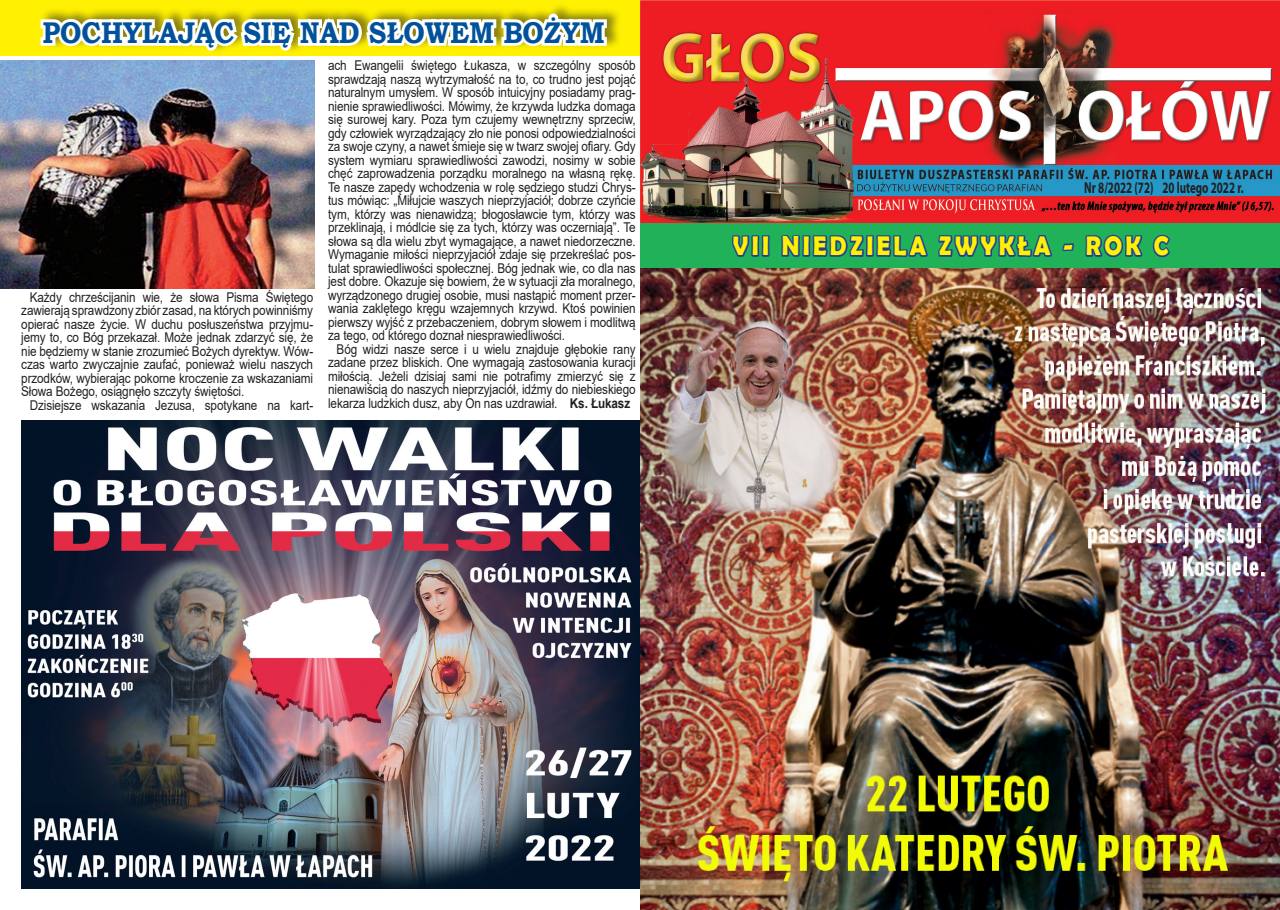
<style>
.page{position:relative;width:1280px;height:910px;background:#fff}
.page>*{position:absolute;margin:0;border:0;box-sizing:border-box;transform-origin:0 0}
.t1{font:700 30px "Bookman Old Style";color:#01529a;scale:.89 1}
.t2{font:700 27px "Berlin Sans FB Demi";letter-spacing:.14em;color:#fff101;scale:.88 1}
.t3{font:700 15.9px "Myriad Pro";color:#231f20;scale:.69 1}
.t4{font:13.5px/13.5px "Arial";letter-spacing:-.01em;color:#231f20;text-align:justify;scale:.87 1}
.s1{font-weight:700}
</style>
<div class="page">
<img style="left:640px;top:1px;width:640px;height:222px">
<div style="left:640px;top:223px;width:640px;height:47px;background:#21b259"></div>
<div style="left:0;top:0;width:640px;height:55px;background:#fff101"></div>
<img style="left:0;top:60px;width:314px;height:228px">
<div style="left:40px;top:2px;width:646px;height:88px;background:#231f20;opacity:.54"></div>
<svg style="left:37px;top:2px;width:574px;height:76px"></svg>
<svg style="left:730px;top:235px;width:41px;height:34px"></svg>
<img style="left:780px;top:63px;width:150px;height:206px">
<svg style="left:936px;top:130px;width:118px;height:139px"></svg>
<svg style="left:1061px;top:243px;width:14px;height:26px"></svg>
<svg style="left:1083px;top:234px;width:61px;height:35px"></svg>
<svg style="left:1152px;top:234px;width:18px;height:24px"></svg>
<img style="left:640px;top:269px;width:640px;height:641px">
<img style="left:21px;top:420px;width:619px;height:468px">
<p class="t1" style="left:43px;top:11px;width:633px">POCHYLAJĄC SIĘ NAD SŁOWEM BOŻYM</p>
<p class="t4" style="left:21px;top:290px;width:337px;text-indent:9px">Każdy chrześcijanin wie, że słowa Pisma Świętego zawierają sprawdzony zbiór zasad, na których powinniśmy opierać nasze życie. W duchu posłuszeństwa przyjmu&shy;jemy to, co Bóg przekazał. Może jednak zdarzyć się, że nie będziemy w stanie zrozumieć Bożych dyrektyw. Wów&shy;czas warto zwyczajnie zaufać, ponieważ wielu naszych przodków, wybierając pokorne kroczenie za wskazaniami Słowa Bożego, osiągnęło szczyty świętości.</p>
<p class="t4" style="left:30px;top:398px;width:327px">Dzisiejsze wskazania Jezusa, spotykane na kart-</p>
<p class="t4" style="left:328px;top:59px;width:355px">ach Ewangelii świętego Łukasza, w szczególny sposób sprawdzają naszą wytrzymałość na to, co trudno jest pojąć naturalnym umysłem. W sposób intuicyjny posiadamy prag&shy;nienie sprawiedliwości. Mówimy, że krzywda ludzka domaga się surowej kary. Poza tym czujemy wewnętrzny sprzeciw, gdy człowiek wyrządzający zło nie ponosi odpowiedzialności za swoje czyny, a nawet śmieje się w twarz swojej ofiary. Gdy system wymiaru sprawiedliwości zawodzi, nosimy w sobie chęć zaprowadzenia porządku moralnego na własną rękę.<br>Te nasze zapędy wchodzenia w rolę sędziego studzi Chrys&shy;tus mówiąc: „Miłujcie waszych nieprzyjaciół; dobrze czyńcie tym, którzy was nienawidzą; błogosławcie tym, którzy was przeklinają, i módlcie się za tych, którzy was oczerniają”. Te słowa są dla wielu zbyt wymagające, a nawet niedorzeczne.<br>Wymaganie miłości nieprzyjaciół zdaje się przekreślać pos&shy;tulat sprawiedliwości społecznej. Bóg jednak wie, co dla nas jest dobre. Okazuje się bowiem, że w sytuacji zła moralnego, wyrządzonego drugiej osobie, musi nastąpić moment przer&shy;wania zaklętego kręgu wzajemnych krzywd. Ktoś powinien pierwszy wyjść z przebaczeniem, dobrym słowem i modlitwą za tego, od którego doznał niesprawiedliwości.</p>
<p class="t4" style="left:328px;top:342px;width:355px;text-indent:9px">Bóg widzi nasze serce i u wielu znajduje głębokie rany zadane przez bliskich. One wymagają zastosowania kuracji miłością. Jeżeli dzisiaj sami nie potrafimy zmierzyć się z nienawiścią do naszych nieprzyjaciół, idźmy do niebieskiego lekarza ludzkich dusz, aby On nas uzdrawiał. <span class="s1">Ks. Łukasz</span></p>
<p class="t3" style="left:1084px;top:177px;width:232px">Nr 8/2022 (72) 20 lutego 2022 r.</p>
<p class="t2" style="left:733px;top:230px;width:497px">VII NIEDZIELA ZWYKŁA - ROK C</p>
</div>
